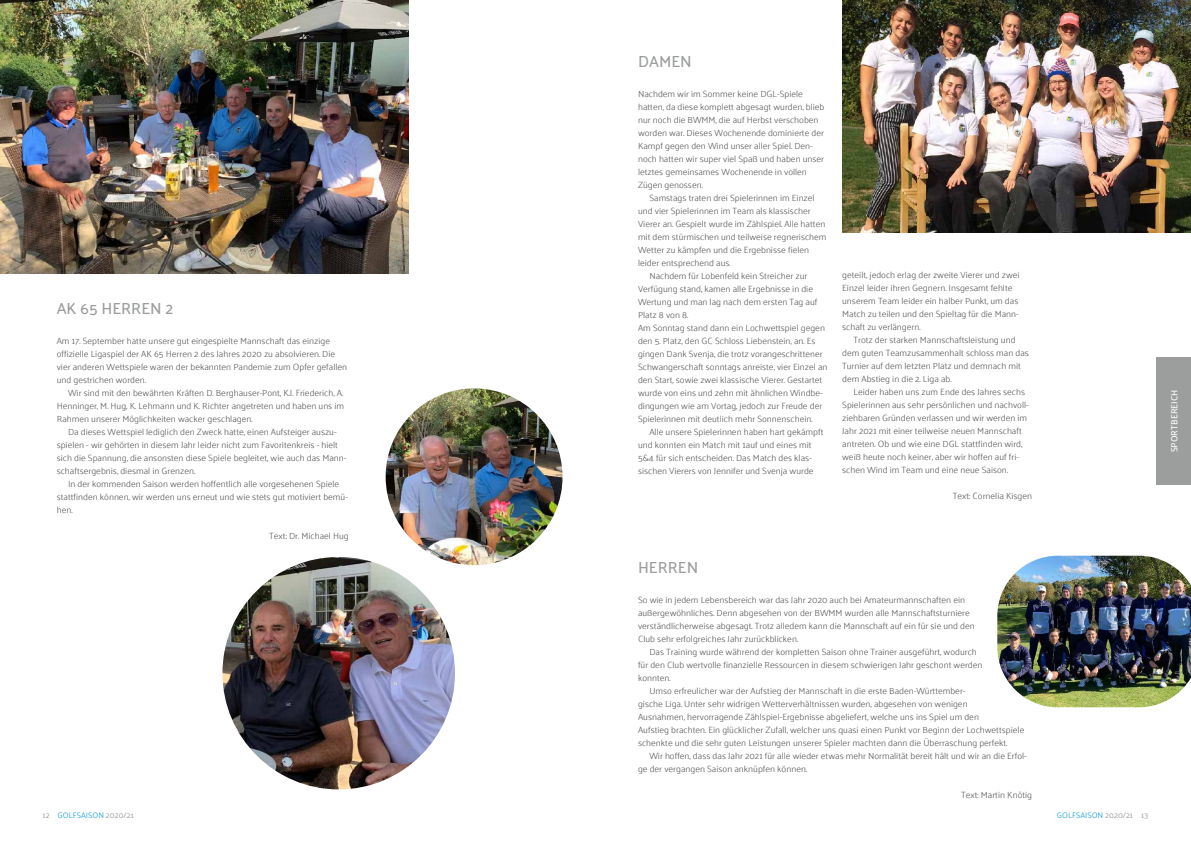
<style>
.page{position:relative;width:1191px;height:842px;background:#fff}
.page>*{position:absolute;margin:0;border:0;box-sizing:border-box;transform-origin:0 0}
.t1{font:500 16px "Palanquin";color:#9c9d9d}
.t2{font:300 9px/13px "Palanquin";color:#565656}
.t3{font:500 9px "Palanquin";color:#fff}
.t4{font:8px "Palanquin";color:#2ea8e0}
.s1{color:#9c9d9d}
</style>
<div class="page">
<div style="left:1157px;top:357px;width:34px;height:128px;background:#9c9d9d"></div>
<img style="left:0;top:0;width:408px;height:273px">
<img style="left:222px;top:557px;width:233px;height:232px;border-radius:116px">
<img style="left:386px;top:388px;width:176px;height:177px;border-radius:88px">
<img style="left:842px;top:0;width:349px;height:233px">
<img style="left:997px;top:556px;width:194px;height:151px">
<h1 class="t1" style="left:57px;top:299px;width:118px">AK 65 HERREN 2</h1>
<p class="t2" style="left:57px;top:335px;width:292px">Am 17. September hatte unsere gut eingespielte Mannschaft das einzige offizielle Ligaspiel der AK 65 Herren 2 des Jahres 2020 zu absolvieren. Die vier anderen Wettspiele waren der bekannten Pandemie zum Opfer gefallen und gestrichen worden.</p>
<p class="t2" style="left:57px;top:387px;width:289px;text-align:justify;text-indent:11px">Wir sind mit den bewährten Kräften D. Berghauser-Pont, K.J. Friederich, A.<br>Henninger, M. Hug, K. Lehmann und K. Richter angetreten und haben uns im Rahmen unserer Möglichkeiten wacker geschlagen.</p>
<p class="t2" style="left:57px;top:426px;width:291px;text-indent:11px">Da dieses Wettspiel lediglich den Zweck hatte, einen Aufsteiger auszu&shy;spielen - wir gehörten in diesem Jahr leider nicht zum Favoritenkreis - hielt sich die Spannung, die ansonsten diese Spiele begleitet, wie auch das Mann&shy;schaftsergebnis, diesmal in Grenzen.</p>
<p class="t2" style="left:57px;top:478px;width:293px;text-indent:11px">In der kommenden Saison werden hoffentlich alle vorgesehenen Spiele stattfinden können, wir werden uns erneut und wie stets gut motiviert bemü&shy;hen.</p>
<p class="t2" style="left:269px;top:530px;width:81px">Text: Dr. Michael Hug</p>
<h1 class="t1" style="left:638px;top:52px;width:55px">DAMEN</h1>
<p class="t2" style="left:638px;top:87px;width:188px">Nachdem wir im Sommer keine DGL-Spiele hatten, da diese komplett abgesagt wurden, blieb nur noch die BWMM, die auf Herbst verschoben worden war. Dieses Wochenende dominierte der Kampf gegen den Wind unser aller Spiel. Den&shy;noch hatten wir super viel Spaß und haben unser letztes gemeinsames Wochenende in vollen Zügen genossen.</p>
<p class="t2" style="left:649px;top:191px;width:167px">Samstags traten drei Spielerinnen im Einzel</p>
<p class="t2" style="left:638px;top:204px;width:174px">und vier Spielerinnen im Team als klassischer</p>
<p class="t2" style="left:638px;top:217px;width:189px">Vierer an. Gespielt wurde im Zählspiel. Alle hatten</p>
<p class="t2" style="left:638px;top:230px;width:190px">mit dem stürmischen und teilweise regnerischem</p>
<p class="t2" style="left:638px;top:243px;width:173px">Wetter zu kämpfen und die Ergebnisse fielen</p>
<p class="t2" style="left:638px;top:256px;width:94px">leider entsprechend aus.</p>
<p class="t2" style="left:649px;top:269px;width:160px">Nachdem für Lobenfeld kein Streicher zur</p>
<p class="t2" style="left:638px;top:282px;width:176px">Verfügung stand, kamen alle Ergebnisse in die</p>
<p class="t2" style="left:638px;top:295px;width:181px">Wertung und man lag nach dem ersten Tag auf</p>
<p class="t2" style="left:638px;top:308px;width:52px">Platz 8 von 8.</p>
<p class="t2" style="left:638px;top:321px;width:188px">Am Sonntag stand dann ein Lochwettspiel gegen</p>
<p class="t2" style="left:638px;top:334px;width:179px">den 5. Platz, den GC Schloss Liebenstein, an. Es</p>
<p class="t2" style="left:638px;top:347px;width:186px">gingen Dank Svenja, die trotz vorangeschrittener</p>
<p class="t2" style="left:638px;top:360px;width:191px">Schwangerschaft sonntags anreiste, vier Einzel an</p>
<p class="t2" style="left:638px;top:373px;width:186px">den Start, sowie zwei klassische Vierer. Gestartet</p>
<p class="t2" style="left:638px;top:386px;width:186px">wurde von eins und zehn mit ähnlichen Windbe-</p>
<p class="t2" style="left:638px;top:399px;width:186px">dingungen wie am Vortag, jedoch zur Freude der</p>
<p class="t2" style="left:638px;top:412px;width:176px">Spielerinnen mit deutlich mehr Sonnenschein.</p>
<p class="t2" style="left:649px;top:425px;width:176px">Alle unsere Spielerinnen haben hart gekämpft</p>
<p class="t2" style="left:638px;top:438px;width:175px">und konnten ein Match mit 1auf und eines mit</p>
<p class="t2" style="left:638px;top:451px;width:175px">5&amp;4 für sich entscheiden. Das Match des klas-</p>
<p class="t2" style="left:638px;top:464px;width:177px">sischen Vierers von Jennifer und Svenja wurde</p>
<p class="t2" style="left:842px;top:268px;width:179px">geteilt, jedoch erlag der zweite Vierer und zwei Einzel leider ihren Gegnern. Insgesamt fehlte unserem Team leider ein halber Punkt, um das Match zu teilen und den Spieltag für die Mann&shy;schaft zu verlängern.</p>
<p class="t2" style="left:842px;top:333px;width:188px;text-indent:11px">Trotz der starken Mannschaftsleistung und dem guten Teamzusammenhalt schloss man das Turnier auf dem letzten Platz und demnach mit dem Abstieg in die 2. Liga ab.</p>
<p class="t2" style="left:842px;top:385px;width:188px;text-indent:11px">Leider haben uns zum Ende des Jahres sechs Spielerinnen aus sehr persönlichen und nachvoll&shy;ziehbaren Gründen verlassen und wir werden im Jahr 2021 mit einer teilweise neuen Mannschaft antreten. Ob und wie eine DGL stattfinden wird, weiß heute noch keiner, aber wir hoffen auf fri&shy;schen Wind im Team und eine neue Saison.</p>
<p class="t2" style="left:952px;top:489px;width:81px">Text: Cornelia Kisgen</p>
<h1 class="t1" style="left:638px;top:558px;width:62px">HERREN</h1>
<p class="t2" style="left:638px;top:594px;width:338px">So wie in jedem Lebensbereich war das Jahr 2020 auch bei Amateurmannschaften ein außergewöhnliches. Denn abgesehen von der BWMM wurden alle Mannschaftsturniere verständlicherweise abgesagt. Trotz alledem kann die Mannschaft auf ein für sie und den Club sehr erfolgreiches Jahr zurückblicken.</p>
<p class="t2" style="left:649px;top:646px;width:329px">Das Training wurde während der kompletten Saison ohne Trainer ausgeführt, wodurch</p>
<p class="t2" style="left:638px;top:659px;width:346px">für den Club wertvolle finanzielle Ressourcen in diesem schwierigen Jahr geschont werden</p>
<p class="t2" style="left:638px;top:672px;width:34px">konnten.</p>
<p class="t2" style="left:649px;top:685px;width:317px">Umso erfreulicher war der Aufstieg der Mannschaft in die erste Baden-Württember-</p>
<p class="t2" style="left:638px;top:698px;width:331px">gische Liga. Unter sehr widrigen Wetterverhältnissen wurden, abgesehen von wenigen</p>
<p class="t2" style="left:638px;top:711px;width:342px">Ausnahmen, hervorragende Zählspiel-Ergebnisse abgeliefert, welche uns ins Spiel um den</p>
<p class="t2" style="left:638px;top:724px;width:388px">Aufstieg brachten. Ein glücklicher Zufall, welcher uns quasi einen Punkt vor Beginn der Lochwettspiele</p>
<p class="t2" style="left:638px;top:737px;width:371px">schenkte und die sehr guten Leistungen unserer Spieler machten dann die Überraschung perfekt.</p>
<p class="t2" style="left:649px;top:750px;width:379px">Wir hoffen, dass das Jahr 2021 für alle wieder etwas mehr Normalität bereit hält und wir an die Erfol-</p>
<p class="t2" style="left:638px;top:763px;width:171px">ge der vergangen Saison anknüpfen können.</p>
<p class="t2" style="left:961px;top:789px;width:72px">Text: Martin Knötig</p>
<p class="t4" style="left:43px;top:810px;width:93px"><span class="s1">12</span> GOLFSAISON <span class="s1">2020/21</span></p>
<p class="t4" style="left:1057px;top:810px;width:93px">GOLFSAISON <span class="s1">2020/21 13</span></p>
<p class="t3" style="left:1169px;top:452px;width:64px;rotate:-90deg">SPORTBEREICH</p>
</div>
